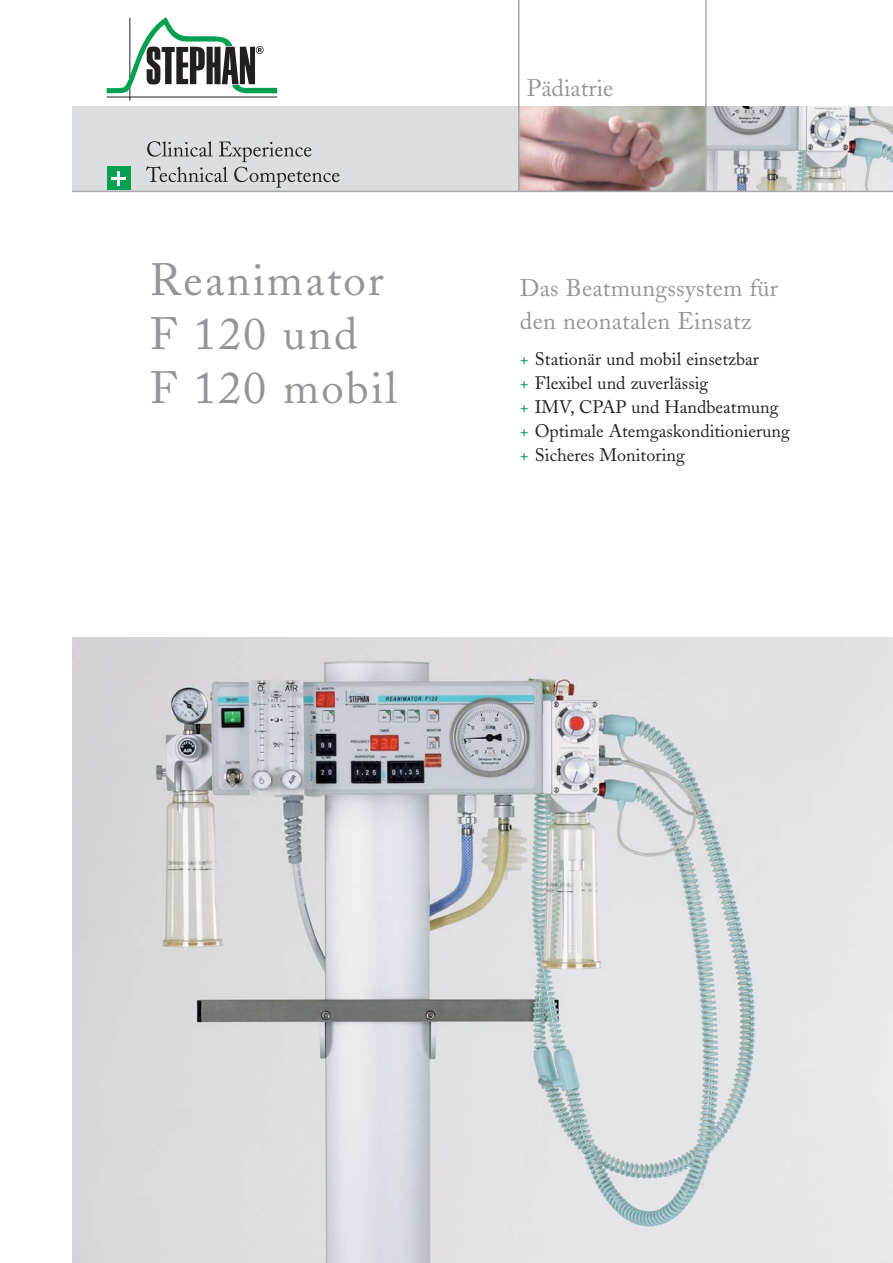
<style>
.page{position:relative;width:893px;height:1263px;background:#fff}
.page>*{position:absolute;margin:0;border:0;box-sizing:border-box;transform-origin:0 0}
.t1{font:45px/54px "Adobe Caslon";letter-spacing:.05em;color:#939598}
.t2{font:24px/33px "Adobe Caslon";letter-spacing:.01em;color:#939598}
.t3{font:18px/24px "Adobe Caslon";color:#231f20}
.s1{color:#00a051}
</style>
<div class="page">
<div style="left:72px;top:106px;width:821px;height:85px;background:#dcddde"></div>
<hr style="left:129px;top:18px;width:1px;height:83px;background:#231f20">
<hr style="left:107px;top:97px;width:170px;height:1px;background:#231f20">
<svg style="left:107px;top:17px;width:170px;height:77px"></svg>
<svg style="left:146px;top:141px;width:194px;height:47px"></svg>
<div style="left:107px;top:167px;width:24px;height:23px;background:#00a051"></div>
<hr style="left:117px;top:171px;width:3px;height:15px;background:#fff">
<hr style="left:111px;top:177px;width:15px;height:3px;background:#fff">
<img style="left:519px;top:106px;width:374px;height:85px">
<hr style="left:518px;top:0;width:1px;height:191px;background:#a7a9ac">
<img style="left:72px;top:638px;width:821px;height:625px">
<hr style="left:705px;top:0;width:2px;height:191px;background:#a7a9ac">
<hr style="left:72px;top:191px;width:821px;height:1px;background:#a7a9ac">
<h1 class="t1" style="left:150px;top:258px;width:248px">Reanimator<br>F 120 und<br>F 120 mobil</h1>
<h2 class="t2" style="left:527px;top:74px;width:88px">Pädiatrie</h2>
<h2 class="t2" style="left:520px;top:274px;width:259px">Das Beatmungssystem für den neonatalen Einsatz</h2>
<p class="t3" style="left:520px;top:349px;width:271px"><span class="s1">+</span> Stationär und mobil einsetzbar<br><span class="s1">+</span> Flexibel und zuverlässig<br><span class="s1">+</span> IMV, CPAP und Handbeatmung <span class="s1">+</span> Optimale Atemgaskonditionierung <span class="s1">+</span> Sicheres Monitoring</p>
</div>
